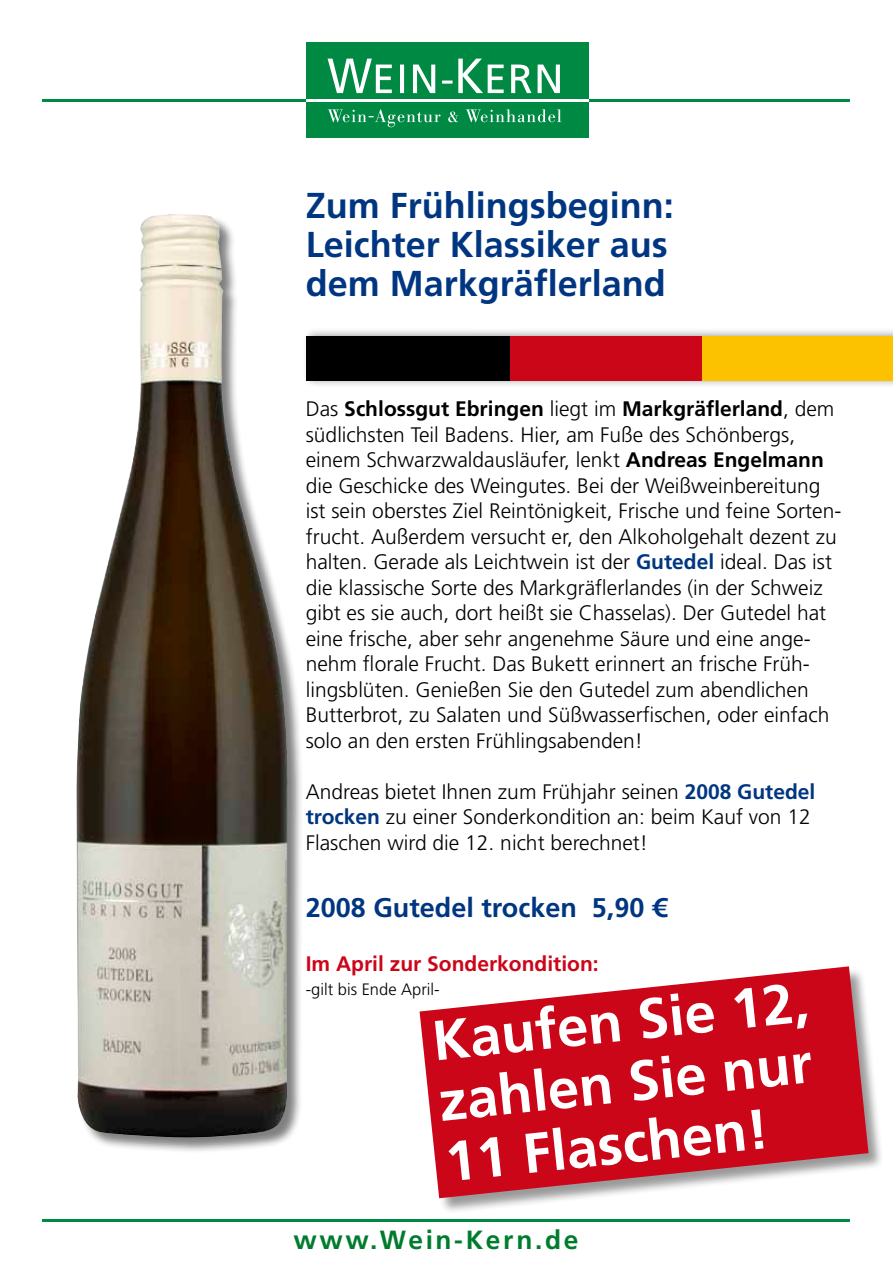
<style>
.page{position:relative;width:893px;height:1263px;background:#fff}
.page>*{position:absolute;margin:0;border:0;box-sizing:border-box;transform-origin:0 0}
.t1{font:700 56.25px/60.9px "Frutiger LT";color:#fff;text-align:justify}
.t2{font:700 36px/39px "Frutiger LT";color:#003681}
.t3{font:700 27px "Frutiger LT";color:#003681}
.t4{font:700 26.25px "Frutiger LT";letter-spacing:.1em;color:#007c2e}
.t5{font:300 21px/25.5px "Frutiger LT";color:#000}
.t6{font:700 21px "Frutiger LT";color:#cc0619}
.t7{font:300 16.5px "Frutiger LT";color:#000}
.s1{font-weight:700}
.s2{font-weight:700;color:#003681}
</style>
<div class="page">
<hr style="left:42px;top:99px;width:808px;height:3px;background:#008943">
<hr style="left:43px;top:1219px;width:807px;height:2px;background:#008943">
<div style="left:306px;top:43px;width:282px;height:95px;background:#008943"></div>
<svg style="left:328px;top:59px;width:232px;height:34px"></svg>
<svg style="left:328px;top:109px;width:233px;height:18px"></svg>
<hr style="left:306px;top:99px;width:282px;height:3px;background:#fff">
<div style="left:76px;top:214px;width:228px;height:940px;background:#000;opacity:.5"></div>
<img style="left:76px;top:214px;width:212px;height:924px">
<div style="left:420px;top:967px;width:464px;height:247px;background:#000;opacity:.4"></div>
<svg style="left:420px;top:966px;width:448px;height:232px;fill:#cc0619"></svg>
<div style="left:302px;top:328px;width:591px;height:61px;background:#000;opacity:.4"></div>
<div style="left:698px;top:336px;width:195px;height:45px;background:#fcc200"></div>
<div style="left:472px;top:336px;width:230px;height:45px;background:#cc0619"></div>
<div style="left:306px;top:336px;width:203px;height:45px;background:#000"></div>
<h2 class="t2" style="left:306px;top:186px;width:370px">Zum Frühlingsbeginn:<br>Leichter Klassiker aus dem Markgräflerland</h2>
<p class="t5" style="left:306px;top:396px;width:537px">Das <span class="s1">Schlossgut Ebringen</span> liegt im <span class="s1">Markgräflerland</span>, dem südlichsten Teil Badens. Hier, am Fuße des Schönbergs, einem Schwarzwaldausläufer, lenkt <span class="s1">Andreas Engelmann </span>die Geschicke des Weingutes. Bei der Weißweinbereitung ist sein oberstes Ziel Reintönigkeit, Frische und feine Sorten&shy;frucht. Außerdem versucht er, den Alkoholgehalt dezent zu halten. Gerade als Leichtwein ist der <span class="s2">Gutedel</span> ideal. Das ist die klassische Sorte des Markgräflerlandes (in der Schweiz gibt es sie auch, dort heißt sie Chasselas). Der Gutedel hat eine frische, aber sehr angenehme Säure und eine ange&shy;nehm florale Frucht. Das Bukett erinnert an frische Früh&shy;lingsblüten. Genießen Sie den Gutedel zum abendlichen Butterbrot, zu Salaten und Süßwasserfischen, oder einfach solo an den ersten Frühlingsabenden!</p>
<p class="t5" style="left:306px;top:779px;width:511px">Andreas bietet Ihnen zum Frühjahr seinen <span class="s2">2008 Gutedel trocken</span> zu einer Sonderkondition an: beim Kauf von 12<br>Flaschen wird die 12. nicht berechnet!</p>
<p class="t3" style="left:306px;top:892px;width:363px">2008 Gutedel trocken 5,90 €</p>
<p class="t6" style="left:306px;top:951px;width:294px">Im April zur Sonderkondition:</p>
<p class="t7" style="left:306px;top:980px;width:135px">-gilt bis Ende April-</p>
<h1 class="t1" style="left:429px;top:1011px;width:380px;rotate:-6deg">Kaufen Sie 12, zahlen Sie nur 11 Flaschen!</h1>
<p class="t4" style="left:293px;top:1224px;width:287px">www.Wein-Kern.de</p>
</div>
